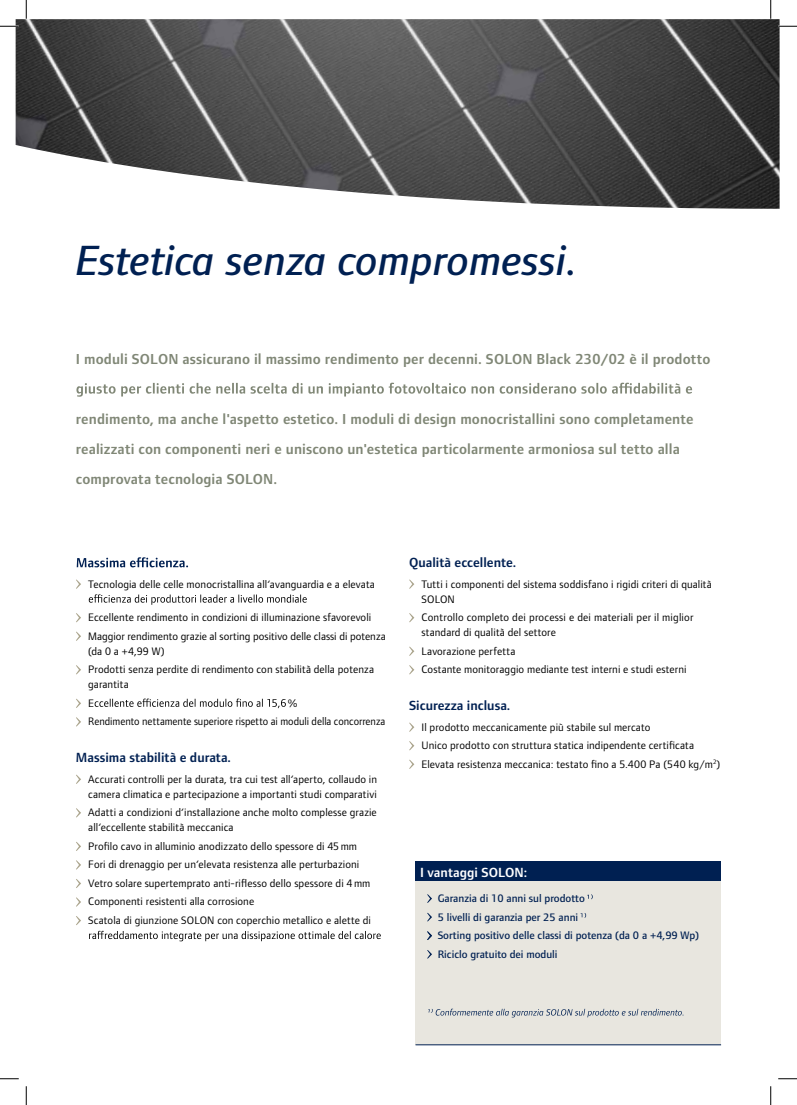
<style>
.page{position:relative;width:797px;height:1105px;background:#fff}
.page>*{position:absolute;margin:0;border:0;box-sizing:border-box;transform-origin:0 0}
.t1{font:43.75px "Foundry Form Sans OT2 Med Ita";color:#002052}
.t2{font:600 15px/30px "Foundry Form Sans OT2";letter-spacing:.01em;color:#808776}
.t3{font:600 13.75px "Foundry Form Sans OT2";color:#002052}
.t4{font:600 13.75px "Foundry Form Sans OT2";letter-spacing:.005em;color:#fff}
.t5{font:11.25px/18.5px "Foundry Form Sans OT2";letter-spacing:.01em;color:#000}
.t6{font:500 11.25px/18.6px "Foundry Form Sans OT2";color:#002052}
</style>
<div class="page">
<svg style="left:77px;top:557px;width:111px;height:10px"></svg>
<svg style="left:76px;top:579px;width:5px;height:10px"></svg>
<svg style="left:89px;top:594px;width:218px;height:11px"></svg>
<svg style="left:76px;top:613px;width:5px;height:9px"></svg>
<svg style="left:76px;top:632px;width:5px;height:9px"></svg>
<svg style="left:76px;top:665px;width:5px;height:9px"></svg>
<svg style="left:76px;top:699px;width:5px;height:9px"></svg>
<svg style="left:95px;top:699px;width:191px;height:9px"></svg>
<svg style="left:76px;top:717px;width:5px;height:9px"></svg>
<svg style="left:76px;top:775px;width:5px;height:9px"></svg>
<svg style="left:76px;top:808px;width:5px;height:9px"></svg>
<svg style="left:76px;top:842px;width:5px;height:9px"></svg>
<svg style="left:76px;top:860px;width:5px;height:9px"></svg>
<svg style="left:76px;top:879px;width:5px;height:9px"></svg>
<svg style="left:76px;top:897px;width:5px;height:10px"></svg>
<svg style="left:76px;top:916px;width:5px;height:9px"></svg>
<svg style="left:89px;top:931px;width:292px;height:10px"></svg>
<svg style="left:409px;top:579px;width:5px;height:10px"></svg>
<svg style="left:409px;top:613px;width:5px;height:9px"></svg>
<svg style="left:409px;top:647px;width:5px;height:9px"></svg>
<svg style="left:409px;top:665px;width:5px;height:9px"></svg>
<svg style="left:409px;top:722px;width:5px;height:10px"></svg>
<svg style="left:409px;top:741px;width:5px;height:9px"></svg>
<svg style="left:409px;top:760px;width:5px;height:9px"></svg>
<div style="left:415px;top:861px;width:306px;height:21px;background:#002052"></div>
<div style="left:415px;top:882px;width:306px;height:163px;background:#e8e6df"></div>
<hr style="left:415px;top:1044px;width:306px;height:1px;background:#002052">
<svg style="left:427px;top:894px;width:5px;height:9px"></svg>
<svg style="left:427px;top:913px;width:5px;height:8px"></svg>
<svg style="left:580px;top:913px;width:6px;height:5px"></svg>
<svg style="left:427px;top:931px;width:5px;height:9px"></svg>
<svg style="left:427px;top:950px;width:5px;height:9px"></svg>
<svg style="left:428px;top:1009px;width:255px;height:8px"></svg>
<svg style="left:76px;top:383px;width:616px;height:14px"></svg>
<img style="left:16px;top:19px;width:763px;height:190px">
<svg style="left:0;top:25px;width:19px;height:2px"></svg>
<svg style="left:778px;top:25px;width:19px;height:2px"></svg>
<svg style="left:0;top:1078px;width:19px;height:1px"></svg>
<svg style="left:778px;top:1078px;width:19px;height:1px"></svg>
<svg style="left:25px;top:0;width:2px;height:19px"></svg>
<svg style="left:25px;top:1086px;width:2px;height:19px"></svg>
<svg style="left:770px;top:0;width:1px;height:19px"></svg>
<svg style="left:770px;top:1086px;width:1px;height:19px"></svg>
<h1 class="t1" style="left:76px;top:229px;width:503px">Estetica senza compromessi.</h1>
<h2 class="t2" style="left:76px;top:343px;width:636px">I moduli SOLON assicurano il massimo rendimento per decenni. SOLON Black 230/02 è il prodotto</h2>
<h2 class="t2" style="left:76px;top:403px;width:619px">rendimento, ma anche l'aspetto estetico. I moduli di design monocristallini sono completamente realizzati con componenti neri e uniscono un'estetica particolarmente armoniosa sul tetto alla comprovata tecnologia SOLON.</h2>
<p class="t5" style="left:88px;top:574px;width:288px">Tecnologia delle celle monocristallina all‘avanguardia e a elevata</p>
<p class="t5" style="left:88px;top:607px;width:299px">Eccellente rendimento in condizioni di illuminazione sfavorevoli<br>Maggior rendimento grazie al sorting positivo delle classi di potenza</p>
<p class="t5" style="left:88px;top:641px;width:287px">(da 0 a +4,99 W)<br>Prodotti senza perdite di rendimento con stabilità della potenza</p>
<p class="t5" style="left:88px;top:674px;width:42px">garantita<br>E</p>
<p class="t5" style="left:88px;top:693px;width:298px;text-indent:199px">%<br>Rendimento nettamente superiore rispetto ai moduli della concorrenza</p>
<p class="t3" style="left:76px;top:748px;width:157px">Massima stabilità e durata.</p>
<p class="t5" style="left:88px;top:771px;width:290px;line-height:15px">Accurati controlli per la durata, tra cui test all‘aperto, collaudo in camera climatica e partecipazione a importanti studi comparativi</p>
<p class="t5" style="left:88px;top:804px;width:290px;line-height:15px">Adatti a condizioni d‘installazione anche molto complesse grazie all‘eccellente stabilità meccanica</p>
<p class="t5" style="left:88px;top:836px;width:284px">Profilo cavo in alluminio anodizzato dello spessore di 45mm Fori di drenaggio per un‘elevata resistenza alle perturbazioni Vetro solare supertemprato anti-riflesso dello spessore di 4mm Componenti resistenti alla corrosione<br>Scatola di giunzione SOLON con coperchio metallico e alette di</p>
<p class="t3" style="left:409px;top:553px;width:109px">Qualità eccellente.</p>
<p class="t5" style="left:421px;top:576px;width:292px;line-height:15px">Tutti i componenti del sistema soddisfano i rigidi criteri di qualità<br>SOLON</p>
<p class="t5" style="left:421px;top:609px;width:273px;line-height:15px">Controllo completo dei processi e dei materiali per il miglior standard di qualità del settore</p>
<p class="t5" style="left:421px;top:641px;width:266px">Lavorazione perfetta<br>Costante monitoraggio mediante test interni e studi esterni</p>
<p class="t3" style="left:409px;top:696px;width:103px">Sicurezza inclusa.</p>
<p class="t5" style="left:421px;top:717px;width:300px">Il prodotto meccanicamente più stabile sul mercato<br>Unico prodotto con struttura statica indipendente certificata<br>Elevata resistenza meccanica: testato fino a 5.400 Pa (540 kg/m<sup>2</sup>)</p>
<p class="t4" style="left:420px;top:862px;width:109px">I vantaggi SOLON:</p>
<p class="t6" style="left:437px;top:888px;width:263px">Garanzia di 10 anni sul prodotto<br>5 livelli di garanzia per 25 anni<br>Sorting positivo delle classi di potenza (da 0 a +4,99 Wp)<br>Riciclo gratuito dei moduli</p>
</div>
